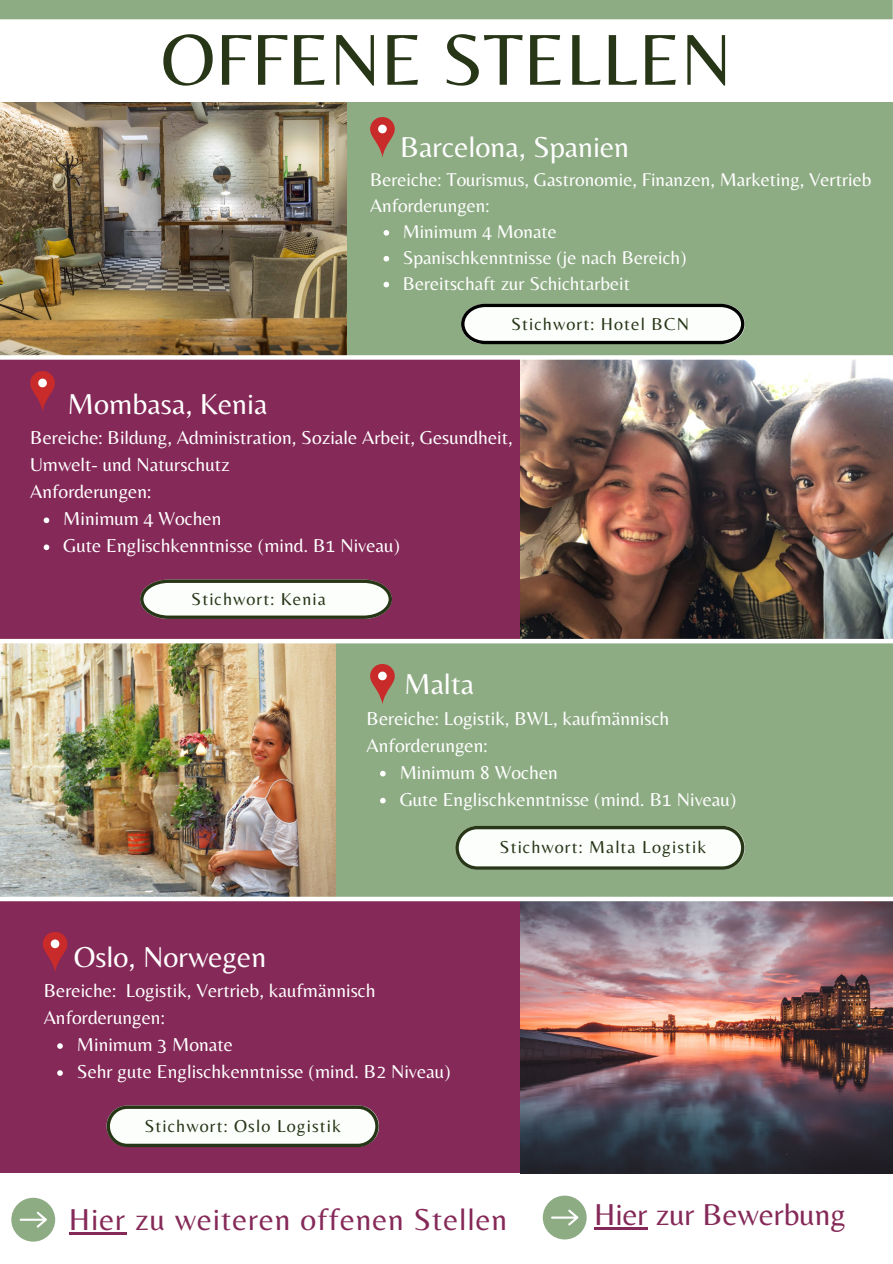
<style>
.page{position:relative;width:893px;height:1264px;background:#fff}
.page>*{position:absolute;margin:0;border:0;box-sizing:border-box;transform-origin:0 0}
.t1{font:75px "Belleza";color:#283618}
.t2{font:31.5px "Belleza";letter-spacing:.03em;color:#852958}
.t3{font:31.5px "Belleza";color:#852958}
.t4{font:30px "Belleza";color:#fff}
.t5{font:19.5px/27px "Belleza";color:#fff}
.t6{font:19.2px "Belleza";color:#fff}
.t7{font:18px "Belleza";letter-spacing:.06em;color:#283618}
</style>
<div class="page">
<svg style="left:0;top:19px;width:892px;height:84px"></svg>
<div style="left:0;top:0;width:892px;height:19px;background:#8eac84"></div>
<div style="left:108px;top:102px;width:784px;height:268px;background:#8eac84"></div>
<svg style="left:461px;top:304px;width:283px;height:40px;background:#cdd0cd"></svg>
<img style="left:0;top:103px;width:346px;height:252px">
<div style="left:0;top:357px;width:892px;height:313px;background:#852958"></div>
<div style="left:0;top:641px;width:892px;height:264px;background:#8eac84"></div>
<img style="left:520px;top:360px;width:372px;height:279px">
<div style="left:0;top:901px;width:892px;height:272px;background:#852958"></div>
<img style="left:520px;top:901px;width:372px;height:272px">
<svg style="left:44px;top:517px;width:5px;height:6px"></svg>
<svg style="left:44px;top:544px;width:5px;height:6px"></svg>
<svg style="left:380px;top:770px;width:5px;height:6px"></svg>
<svg style="left:380px;top:797px;width:5px;height:6px"></svg>
<svg style="left:57px;top:1043px;width:6px;height:5px"></svg>
<svg style="left:57px;top:1070px;width:6px;height:5px"></svg>
<svg style="left:140px;top:579px;width:252px;height:40px;background:#cecec9"></svg>
<svg style="left:455px;top:826px;width:289px;height:43px;background:#d8ddd5"></svg>
<svg style="left:107px;top:1105px;width:271px;height:42px;background:#d2d4ce"></svg>
<svg style="left:370px;top:117px;width:25px;height:40px"></svg>
<img style="left:0;top:643px;width:335px;height:253px">
<div style="left:0;top:355px;width:892px;height:5px;background:#fff"></div>
<hr style="left:0;top:639px;width:892px;height:4px;background:#fff">
<div style="left:0;top:896px;width:892px;height:5px;background:#fff"></div>
<svg style="left:30px;top:371px;width:25px;height:40px"></svg>
<svg style="left:370px;top:664px;width:25px;height:40px"></svg>
<svg style="left:43px;top:932px;width:24px;height:40px"></svg>
<svg style="left:383px;top:230px;width:6px;height:6px"></svg>
<svg style="left:383px;top:256px;width:6px;height:5px"></svg>
<svg style="left:383px;top:282px;width:6px;height:5px"></svg>
<hr style="left:69px;top:1231px;width:57px;height:3px;background:#852958">
<hr style="left:594px;top:1227px;width:53px;height:2px;background:#852958">
<svg style="left:11px;top:1197px;width:44px;height:44px"></svg>
<svg style="left:542px;top:1195px;width:44px;height:44px"></svg>
<p class="t1" style="left:161px;top:15px;width:572px">OFFENE STELLEN</p>
<p class="t4" style="left:400px;top:129px;width:231px">Barcelona, Spanien</p>
<p class="t6" style="left:370px;top:168px;width:502px">Bereiche: Tourismus, Gastronomie, Finanzen, Marketing, Vertrieb</p>
<p class="t6" style="left:370px;top:194px;width:121px">Anforderungen:</p>
<p class="t6" style="left:403px;top:220px;width:156px">Minimum 4 Monate</p>
<p class="t6" style="left:403px;top:246px;width:285px">Spanischkenntnisse (je nach Bereich)</p>
<p class="t6" style="left:403px;top:272px;width:229px">Bereitschaft zur Schichtarbeit</p>
<p class="t7" style="left:511px;top:313px;width:179px">Stichwort: Hotel BCN</p>
<p class="t4" style="left:68px;top:386px;width:201px">Mombasa, Kenia</p>
<p class="t5" style="left:30px;top:424px;width:484px">Bereiche: Bildung, Administration, Soziale Arbeit, Gesundheit,<br>Umwelt- und Naturschutz</p>
<p class="t5" style="left:30px;top:478px;width:122px">Anforderungen:</p>
<p class="t5" style="left:63px;top:505px;width:160px">Minimum 4 Wochen</p>
<p class="t5" style="left:63px;top:532px;width:338px">Gute Englischkenntnisse (mind. B1 Niveau)</p>
<p class="t7" style="left:191px;top:588px;width:136px">Stichwort: Kenia</p>
<p class="t4" style="left:404px;top:666px;width:72px">Malta</p>
<p class="t5" style="left:366px;top:704px;width:304px">Bereiche: Logistik, BWL, kaufmännisch</p>
<p class="t5" style="left:366px;top:731px;width:122px">Anforderungen:</p>
<p class="t5" style="left:399px;top:758px;width:160px">Minimum 8 Wochen</p>
<p class="t5" style="left:399px;top:785px;width:338px">Gute Englischkenntnisse (mind. B1 Niveau)</p>
<p class="t7" style="left:499px;top:836px;width:208px">Stichwort: Malta Logistik</p>
<p class="t4" style="left:74px;top:938px;width:194px">Oslo, Norwegen</p>
<p class="t5" style="left:44px;top:976px;width:333px">Bereiche: Logistik, Vertrieb, kaufmännisch</p>
<p class="t5" style="left:44px;top:1003px;width:122px">Anforderungen:</p>
<p class="t5" style="left:77px;top:1030px;width:158px">Minimum 3 Monate</p>
<p class="t5" style="left:77px;top:1057px;width:375px">Sehr gute Englischkenntnisse (mind. B2 Niveau)</p>
<p class="t7" style="left:144px;top:1114px;width:198px">Stichwort: Oslo Logistik</p>
<p class="t2" style="left:69px;top:1200px;width:440px">Hier zu weiteren offenen Stellen</p>
<p class="t3" style="left:594px;top:1195px;width:253px">Hier zur Bewerbung</p>
</div>
